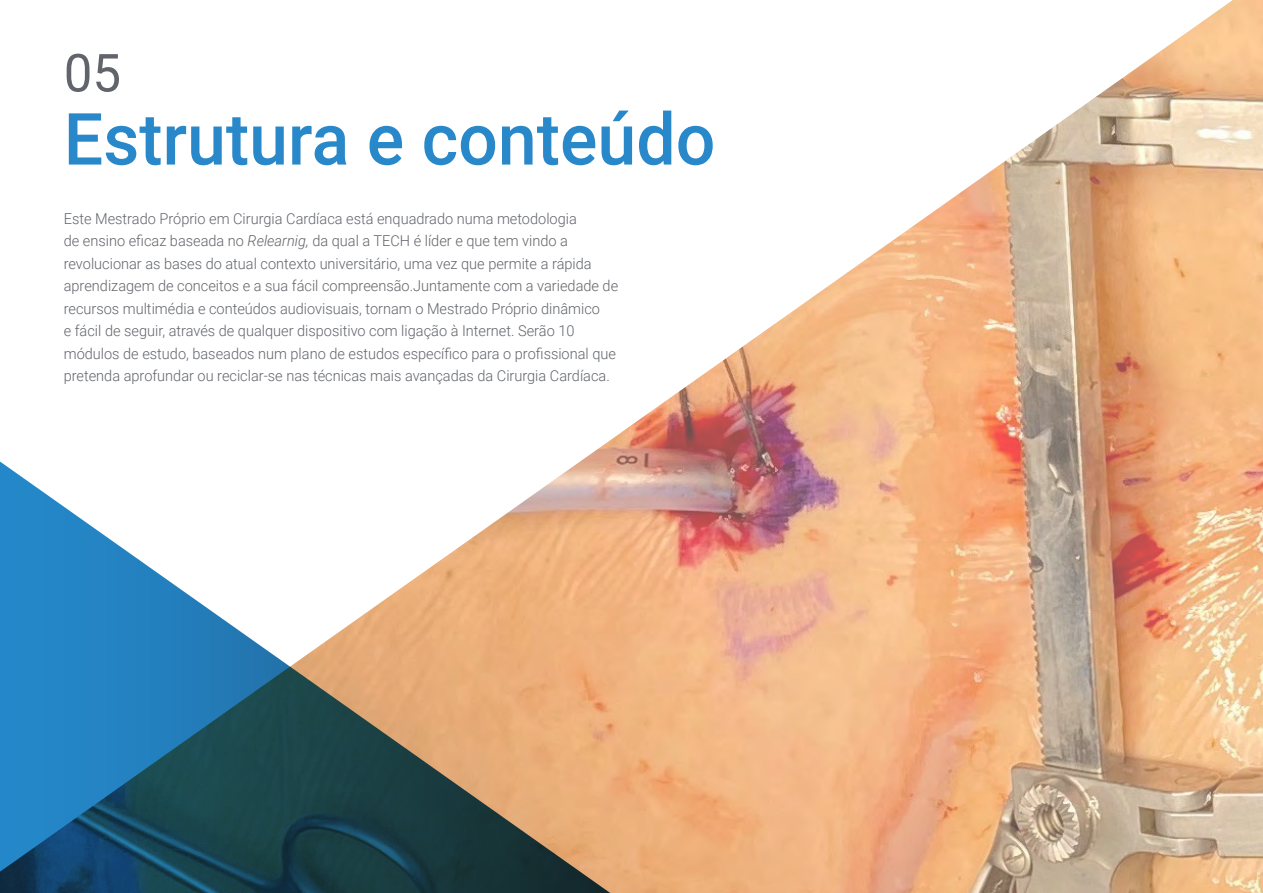
<style>
.page{position:relative;width:1263px;height:893px;background:#fff}
.page>*{position:absolute;margin:0;border:0;box-sizing:border-box;transform-origin:0 0}
.t1{font:500 72px "Roboto";color:#2988c9}
.t2{font:52.5px "Roboto";color:#61646a}
.t3{font:300 15px/22.5px "Roboto";color:#61646a}
.s1{font-style:italic}
</style>
<div class="page">
<img style="left:602px;top:0;width:661px;height:893px">
<svg style="left:0;top:446px;width:640px;height:447px"></svg>
<h2 class="t2" style="left:64px;top:36px;width:59px">05</h2>
<h1 class="t1" style="left:64px;top:89px;width:653px">Estrutura e conteúdo</h1>
<p class="t3" style="left:64px;top:207px;width:556px">Este Mestrado Próprio em Cirurgia Cardíaca está enquadrado numa metodologia<br>de ensino eficaz baseada no <span class="s1">Relearnig,</span> da qual a TECH é líder e que tem vindo a revolucionar as bases do atual contexto universitário, uma vez que permite a rápida aprendizagem de conceitos e a sua fácil compreensão.Juntamente com a variedade de recursos multimédia e conteúdos audiovisuais, tornam o Mestrado Próprio dinâmico<br>e fácil de seguir, através de qualquer dispositivo com ligação à Internet. Serão 10 módulos de estudo, baseados num plano de estudos específico para o profissional que pretenda aprofundar ou reciclar-se nas técnicas mais avançadas da Cirurgia Cardíaca.</p>
</div>
